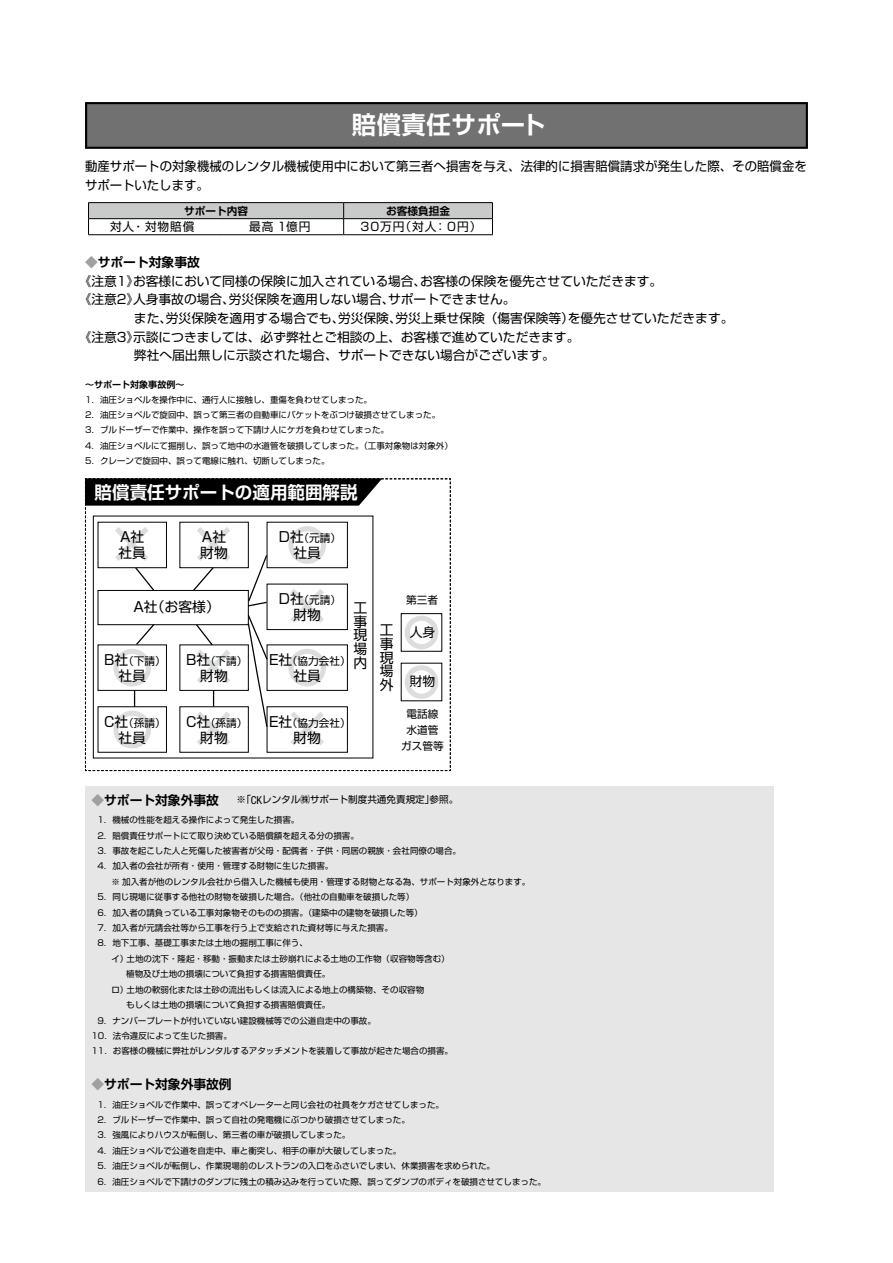
<style>
.page{position:relative;width:893px;height:1263px;background:#fff}
.page>*{position:absolute;margin:0;border:0;box-sizing:border-box;transform-origin:0 0}
.t1{font:700 24.45px "Shin Go Pro De";letter-spacing:.02em;color:#fff}
.t2{font:700 17.55px "Shin Go Pro De";color:#fff}
.t3{font:13.8px/13.8px "Shin Go Pro";color:#000}
.t4{font:12.75px/19.2px "Shin Go Pro";color:#000}
.t5{font:700 12.75px "Shin Go Pro De";color:#000}
.t6{font:11.7px "Shin Go Pro";letter-spacing:.08em;color:#000}
.t7{font:10.65px/15.6px "Shin Go Pro";color:#000;text-align:center}
.t8{font:700 10.65px "Shin Go Pro De";color:#000}
.t9{font:9.6px "Shin Go Pro";color:#000}
.t10{font:700 9px "Shin Go Pro De";color:#000}
.t11{font:8.55px/15.5px "Shin Go Pro";color:#000}
.s1{color:#9fa0a0}
.s2{font-size:13.8px}
.s3{font-family:"Shin Go Pro De";font-weight:700;font-size:12.75px;color:#9fa0a0}
.s4{font-family:"Shin Go Pro De";font-weight:700;font-size:12.75px}
.s5{font-family:"Helvetica Neue LT Std";font-stretch:condensed;font-size:10.95px}
</style>
<div class="page">
<div style="left:85px;top:786px;width:689px;height:405px;background:#e6e6e6"></div>
<div style="left:86px;top:103px;width:721px;height:45px;background:#727171"></div>
<div style="left:85px;top:102px;width:723px;height:47px;border:2px solid #000"></div>
<hr style="left:88px;top:202px;width:128px;height:1px;background:#000">
<hr style="left:216px;top:202px;width:128px;height:1px;background:#000">
<hr style="left:344px;top:202px;width:149px;height:1px;background:#000">
<svg style="left:88px;top:203px;width:405px;height:31px"></svg>
<hr style="left:88px;top:234px;width:128px;height:1px;background:#000">
<hr style="left:216px;top:234px;width:128px;height:1px;background:#000">
<hr style="left:344px;top:234px;width:149px;height:1px;background:#000">
<svg style="left:85px;top:478px;width:366px;height:293px"></svg>
<h1 class="t1" style="left:352px;top:105px;width:195px">賠償責任サポート</h1>
<h3 class="t4" style="left:85px;top:155px;width:723px">動産サポートの対象機械のレンタル機械使用中において第三者へ損害を与え、法律的に損害賠償請求が発生した際、その賠償金をサポートいたします。</h3>
<p class="t8" style="left:184px;top:202px;width:65px">サポート内容</p>
<p class="t8" style="left:386px;top:202px;width:65px">お客様負担金</p>
<h3 class="t6" style="left:110px;top:217px;width:86px">対人・対物賠償</h3>
<h3 class="t6" style="left:249px;top:217px;width:63px">最高 1億円</h3>
<h3 class="t6" style="left:361px;top:217px;width:122px">30万円（対人：0円）</h3>
<h3 class="t5" style="left:85px;top:251px;width:116px"><span class="s1">◆</span>サポート対象事故</h3>
<h3 class="t4" style="left:79px;top:270px;width:585px">《注意1》お客様において同様の保険に加入されている場合、お客様の保険を優先させていただきます。</h3>
<h3 class="t4" style="left:79px;top:288px;width:439px">《注意2》人身事故の場合、労災保険を適用しない場合、サポートできません。</h3>
<h3 class="t4" style="left:134px;top:307px;width:601px">また、労災保険を適用する場合でも、労災保険、労災上乗せ保険（傷害保険等）を優先させていただきます。</h3>
<h3 class="t4" style="left:79px;top:326px;width:502px">《注意3》示談につきましては、必ず弊社とご相談の上、お客様で進めていただきます。</h3>
<h3 class="t4" style="left:134px;top:344px;width:422px">弊社へ届出無しに示談された場合、サポートできない場合がございます。</h3>
<p class="t10" style="left:85px;top:377px;width:101px">～サポート対象事故例～</p>
<p class="t11" style="left:85px;top:391px;width:369px">1．油圧ショベルを操作中に、通行人に接触し、重傷を負わせてしまった。<br>2．油圧ショベルで旋回中、誤って第三者の自動車にバケットをぶつけ破損させてしまった。<br>3．ブルドーザーで作業中、操作を誤って下請け人にケガを負わせてしまった。<br>4．油圧ショベルにて掘削し、誤って地中の水道管を破損してしまった。（工事対象物は対象外）5．クレーンで旋回中、誤って電線に触れ、切断してしまった。</p>
<h2 class="t2" style="left:95px;top:477px;width:265px">賠償責任サポートの適用範囲解説</h2>
<h3 class="t3" style="left:118px;top:527px;width:29px;line-height:15.9px">A社社員</h3>
<h3 class="t3" style="left:200px;top:527px;width:29px;line-height:15.9px">A社財物</h3>
<p class="t7" style="left:279px;top:529px;width:64px"><span class="s2">D社</span>（元請）</p>
<h3 class="t3" style="left:293px;top:544px;width:29px">社員</h3>
<h3 class="t3" style="left:133px;top:598px;width:88px">A社（お客様）</h3>
<p class="t7" style="left:104px;top:652px;width:63px"><span class="s2">B社</span>（下請）</p>
<h3 class="t3" style="left:118px;top:667px;width:29px">社員</h3>
<p class="t7" style="left:104px;top:713px;width:63px"><span class="s2">C社</span>（孫請）</p>
<h3 class="t3" style="left:118px;top:729px;width:29px">社員</h3>
<p class="t7" style="left:186px;top:652px;width:63px"><span class="s2">B社</span>（下請）</p>
<h3 class="t3" style="left:200px;top:667px;width:29px">財物</h3>
<p class="t7" style="left:186px;top:713px;width:63px"><span class="s2">C社</span>（孫請）</p>
<h3 class="t3" style="left:200px;top:729px;width:29px">財物</h3>
<p class="t7" style="left:279px;top:591px;width:64px"><span class="s2">D社</span>（元請）</p>
<h3 class="t3" style="left:293px;top:606px;width:29px">財物</h3>
<p class="t7" style="left:269px;top:652px;width:83px"><span class="s2">E社</span>（協力会社）</p>
<h3 class="t3" style="left:293px;top:667px;width:29px">社員</h3>
<h3 class="t3" style="left:353px;top:599px;width:15px;text-align:justify">工事現場内</h3>
<p class="t7" style="left:269px;top:713px;width:83px"><span class="s2">E社</span>（協力会社）</p>
<h3 class="t3" style="left:293px;top:729px;width:29px">財物</h3>
<h3 class="t3" style="left:380px;top:621px;width:15px;text-align:justify">工事現場外</h3>
<p class="t7" style="left:406px;top:591px;width:33px">第三者</p>
<h3 class="t4" style="left:410px;top:620px;width:27px">人身</h3>
<h3 class="t4" style="left:410px;top:670px;width:27px">財物</h3>
<p class="t7" style="left:401px;top:705px;width:44px">電話線水道管ガス管等</p>
<p class="t9" style="left:91px;top:792px;width:368px"><span class="s3">◆</span><span class="s4">サポート対象外事故</span> ※「<span class="s5">CK</span>レンタル㈱サポート制度共通免責規定」参照。</p>
<p class="t11" style="left:97px;top:811px;width:365px">1．機械の性能を超える操作によって発生した損害。<br>2．賠償責任サポートにて取り決めている賠償額を超える分の損害。<br>3．事故を起こした人と死傷した被害者が父母・配偶者・子供・同居の親族・会社同僚の場合。4．加入者の会社が所有・使用・管理する財物に生じた損害。</p>
<p class="t11" style="left:111px;top:873px;width:421px">※ 加入者が他のレンタル会社から借入した機械も使用・管理する財物となる為、サポート対象外となります。</p>
<p class="t11" style="left:97px;top:888px;width:318px">5．同じ現場に従事する他社の財物を破損した場合。（他社の自動車を破損した等）</p>
<p class="t11" style="left:97px;top:903px;width:327px">6．加入者の請負っている工事対象物そのものの損害。（建築中の建物を破損した等）</p>
<p class="t11" style="left:97px;top:919px;width:297px">7．加入者が元請会社等から工事を行う上で支給された資材等に与えた損害。</p>
<p class="t11" style="left:97px;top:934px;width:212px">8．地下工事、基礎工事または土地の掘削工事に伴う、</p>
<p class="t11" style="left:111px;top:950px;width:340px">イ）土地の沈下・隆起・移動・振動または土砂崩れによる土地の工作物（収容物等含む）</p>
<p class="t11" style="left:126px;top:965px;width:206px">植物及び土地の損壊について負担する損害賠償責任。</p>
<p class="t11" style="left:111px;top:981px;width:314px">ロ）土地の軟弱化または土砂の流出もしくは流入による地上の構築物、その収容物</p>
<p class="t11" style="left:126px;top:996px;width:206px">もしくは土地の損壊について負担する損害賠償責任。</p>
<p class="t11" style="left:97px;top:1011px;width:280px">9．ナンバープレートが付いていない建設機械等での公道自走中の事故。</p>
<p class="t11" style="left:91px;top:1027px;width:142px">10．法令違反によって生じた損害。</p>
<p class="t11" style="left:91px;top:1042px;width:363px">11．お客様の機械に弊社がレンタルするアタッチメントを装着して事故が起きた場合の損害。</p>
<h3 class="t5" style="left:91px;top:1073px;width:142px"><span class="s1">◆</span>サポート対象外事故例</h3>
<p class="t11" style="left:97px;top:1095px;width:450px">1．油圧ショベルで作業中、誤ってオペレーターと同じ会社の社員をケガさせてしまった。<br>2．ブルドーザーで作業中、誤って自社の発電機にぶつかり破損させてしまった。<br>3．強風によりハウスが転倒し、第三者の車が破損してしまった。<br>4．油圧ショベルで公道を自走中、車と衝突し、相手の車が大破してしまった。<br>5．油圧ショベルが転倒し、作業現場前のレストランの入口をふさいでしまい、休業損害を求められた。<br>6．油圧ショベルで下請けのダンプに残土の積み込みを行っていた際、誤ってダンプのボディを破損させてしまった。</p>
</div>
